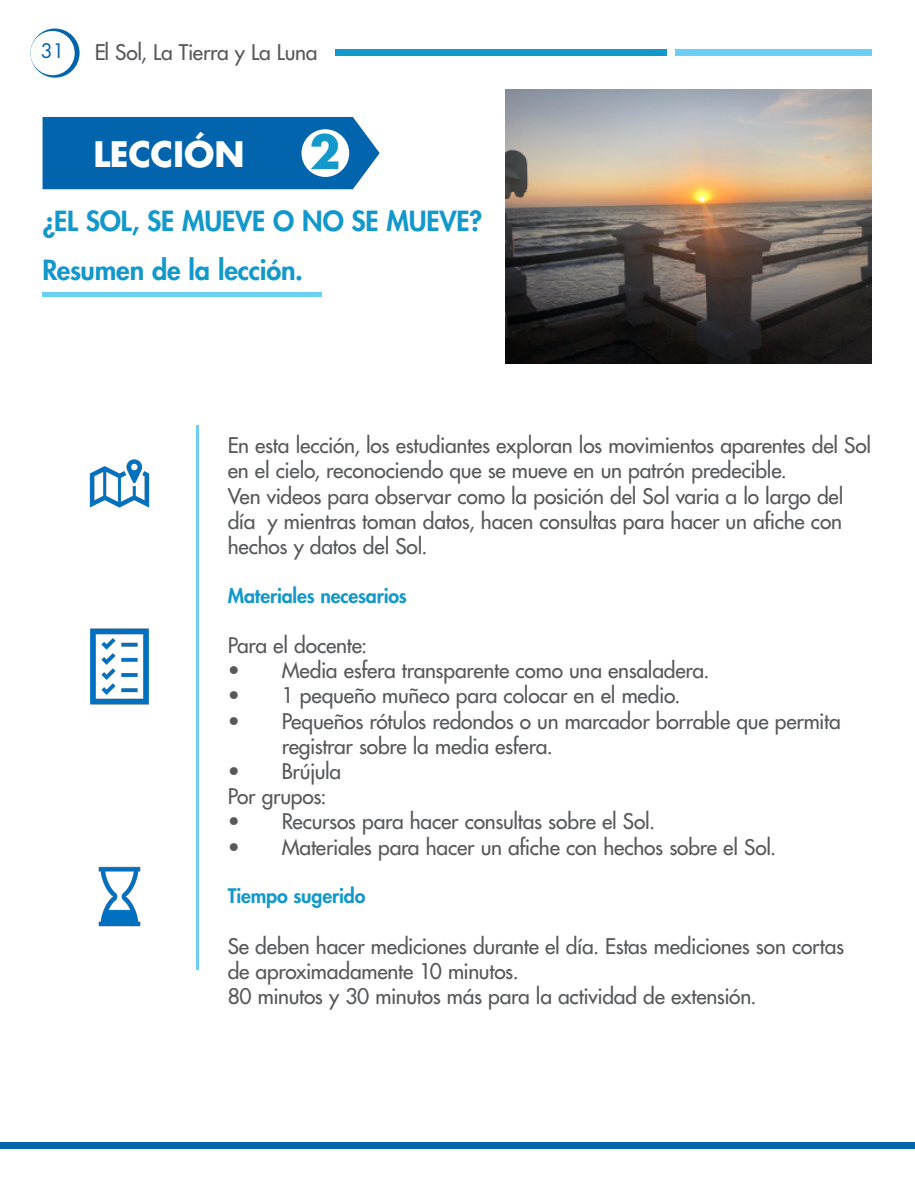
<style>
.page{position:relative;width:915px;height:1191px;background:#fff}
.page>*{position:absolute;margin:0;border:0;box-sizing:border-box;transform-origin:0 0}
.t1{font:700 45.3px "Futura Std";color:#1298ca}
.t2{font:700 34.2px "Futura Std";letter-spacing:-.005em;color:#fff}
.t3{font:800 27px "Futura Std";letter-spacing:-.01em;color:#1298ca}
.t4{font:500 21px/25.2px "Futura Std";letter-spacing:-.01em;color:#57585a}
.t5{font:800 19.5px "Futura Std";letter-spacing:-.01em;color:#1298ca}
.t6{font:19.5px "Futura Std";color:#0164ad}
</style>
<div class="page">
<svg style="left:30px;top:29px;width:50px;height:49px"></svg>
<div style="left:30px;top:31px;width:45px;height:44px;background:#fff;border-radius:50%"></div>
<hr style="left:43px;top:292px;width:278px;height:4px;background:#6bcff6">
<div style="left:43px;top:117px;width:336px;height:72px;background:#0164ad"></div>
<div style="left:301px;top:129px;width:48px;height:48px;background:#fff;border-radius:50%"></div>
<img style="left:89px;top:459px;width:61px;height:49px">
<img style="left:90px;top:628px;width:59px;height:77px">
<img style="left:98px;top:866px;width:43px;height:61px">
<hr style="left:196px;top:425px;width:3px;height:544px;background:#6bcff6">
<img style="left:505px;top:90px;width:366px;height:273px">
<div style="left:335px;top:50px;width:331px;height:6px;background:#1298ca"></div>
<div style="left:0;top:1142px;width:914px;height:6px;background:#0164ad"></div>
<div style="left:674px;top:50px;width:197px;height:6px;background:#6bcff6"></div>
<p class="t6" style="left:40px;top:38px;width:26px">31</p>
<p class="t4" style="left:94px;top:40px;width:225px">El Sol, La Tierra y La Luna</p>
<p class="t2" style="left:93px;top:132px;width:153px">LECCIÓN</p>
<p class="t1" style="left:309px;top:122px;width:33px">2</p>
<p class="t3" style="left:43px;top:204px;width:441px">¿EL SOL, SE MUEVE O NO SE MUEVE?</p>
<p class="t3" style="left:43px;top:253px;width:262px">Resumen de la lección.</p>
<p class="t4" style="left:227px;top:433px;width:645px">En esta lección, los estudiantes exploran los movimientos aparentes del Sol en el cielo, reconociendo que se mueve en un patrón predecible.</p>
<p class="t4" style="left:227px;top:483px;width:617px;text-align:justify">Ven videos para observar como la posición del Sol varia a lo largo del día y mientras toman datos, hacen consultas para hacer un afiche con hechos y datos del Sol.</p>
<p class="t5" style="left:227px;top:583px;width:180px">Materiales necesarios</p>
<p class="t4" style="left:227px;top:633px;width:141px">Para el docente:</p>
<p class="t4" style="left:227px;top:658px;width:483px">• Media esfera transparente como una ensaladera.</p>
<p class="t4" style="left:227px;top:683px;width:454px">• 1 pequeño muñeco para colocar en el medio.</p>
<p class="t4" style="left:227px;top:708px;width:614px">• Pequeños rótulos redondos o un marcador borrable que permita</p>
<p class="t4" style="left:281px;top:733px;width:272px">registrar sobre la media esfera.</p>
<p class="t4" style="left:227px;top:759px;width:115px">• Brújula</p>
<p class="t4" style="left:227px;top:784px;width:100px">Por grupos:</p>
<p class="t4" style="left:227px;top:809px;width:429px">• Recursos para hacer consultas sobre el Sol.</p>
<p class="t4" style="left:227px;top:834px;width:550px">• Materiales para hacer un afiche con hechos sobre el Sol.</p>
<p class="t5" style="left:227px;top:883px;width:139px">Tiempo sugerido</p>
<p class="t4" style="left:227px;top:933px;width:618px">Se deben hacer mediciones durante el día. Estas mediciones son cortas de aproximadamente 10 minutos.</p>
<p class="t4" style="left:227px;top:984px;width:530px">80 minutos y 30 minutos más para la actividad de extensión.</p>
</div>
